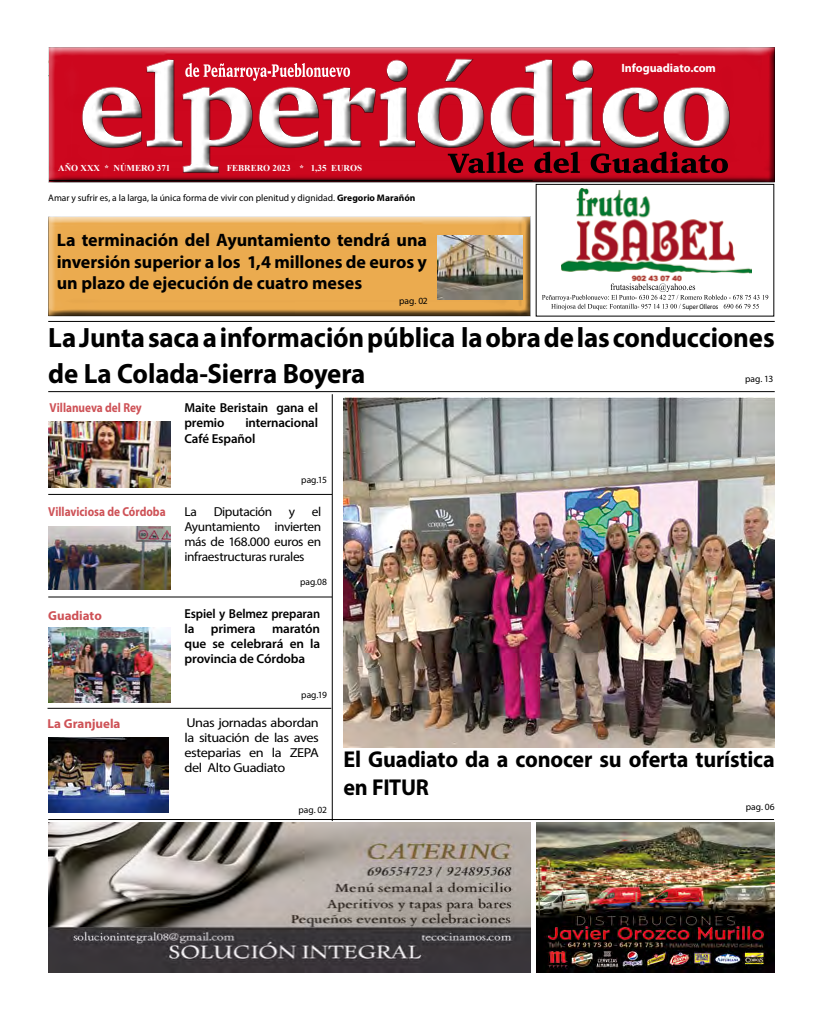
<style>
.page{position:relative;width:823px;height:1021px;background:#fff}
.page>*{position:absolute;margin:0;border:0;box-sizing:border-box;transform-origin:0 0}
.t1{font:700 28px/36px "Myriad Pro";letter-spacing:-.005em;color:#000;scale:.96 1}
.t2{font:700 23px/27.6px "Myriad Pro";letter-spacing:-.01em;color:#000;scale:.96 1}
.t3{font:700 18px/21.6px "Myriad Pro";letter-spacing:-.005em;color:#000;text-align:justify}
.t4{font:600 13px/15px "Myriad Pro";letter-spacing:-.01em;color:#000}
.t5{font:13px/15px "Myriad Pro";letter-spacing:-.03em;color:#000;text-align:justify}
.t6{font:13px/15px "Myriad Pro";letter-spacing:-.03em;color:#000;text-align:justify;scale:1.1 1}
.t7{font:700 13px "Myriad Pro";color:#ce5257;scale:.87 1}
.t8{font:600 13px/15px "Myriad Pro";letter-spacing:-.01em;color:#000;scale:.96 1}
.t9{font:700 13px "Myriad Pro";color:#ce5257}
.t10{font:700 12px "Myriad Pro";letter-spacing:-.005em;color:#fff}
.t11{font:9.5px "Myriad Pro";letter-spacing:-.005em;color:#000}
.t12{font:700 9px "Times New Roman";color:#fff}
.t13{font:7px "Myriad Pro";letter-spacing:.01em;color:#000;scale:.9 1}
.s1{font-weight:700}
</style>
<div class="page">
<div style="left:44px;top:211px;width:494px;height:106px;background:#000;opacity:.75"></div>
<div style="left:535px;top:184px;width:238px;height:132px;border:1px solid #000"></div>
<img style="left:561px;top:188px;width:190px;height:94px">
<svg style="left:542px;top:283px;width:225px;height:27px"></svg>
<div style="left:44px;top:43px;width:737px;height:141px;background:#000;opacity:.75"></div>
<div style="left:74px;top:52px;width:657px;height:121px;background:#fff;opacity:.75"></div>
<div style="left:80px;top:54px;width:657px;height:119px;background:#000;opacity:.75"></div>
<hr style="left:49px;top:180px;width:483px;height:1px;background:#000">
<hr style="left:48px;top:321px;width:726px;height:1px;background:#000">
<img style="left:536px;top:822px;width:238px;height:150px">
<hr style="left:48px;top:819px;width:725px;height:1px;background:#000">
<hr style="left:48px;top:391px;width:726px;height:1px;background:#000">
<hr style="left:48px;top:494px;width:284px;height:1px;background:#000">
<hr style="left:48px;top:596px;width:284px;height:1px;background:#000">
<hr style="left:47px;top:708px;width:284px;height:1px;background:#000">
<hr style="left:332px;top:394px;width:1px;height:427px;background:#000">
<img style="left:48px;top:822px;width:482px;height:150px">
<img style="left:437px;top:235px;width:85px;height:64px">
<img style="left:343px;top:397px;width:431px;height:350px">
<img style="left:48px;top:421px;width:122px;height:66px">
<img style="left:48px;top:627px;width:122px;height:75px">
<img style="left:48px;top:737px;width:120px;height:75px">
<img style="left:48px;top:526px;width:122px;height:64px">
<p class="t12" style="left:58px;top:162px;width:113px">AÑO XXX * NÚMERO 371</p>
<p class="t12" style="left:226px;top:162px;width:137px">FEBRERO 2023 * 1,35 EUROS</p>
<p class="t11" style="left:48px;top:192px;width:368px">Amar y sufrir es, a la larga, la única forma de vivir con plenitud y dignidad. <span class="s1">Gregorio Marañón</span></p>
<p class="t10" style="left:621px;top:60px;width:96px">Infoguadiato.com</p>
<h3 class="t3" style="left:57px;top:228px;width:371px">La terminación del Ayuntamiento tendrá una inversión superior a los 1,4 millones de euros y un plazo de ejecución de cuatro meses</h3>
<h1 class="t1" style="left:48px;top:319px;width:757px">La Junta saca a información pública la obra de las conducciones de La Colada-Sierra Boyera</h1>
<p class="t11" style="left:399px;top:295px;width:30px">pag. 02</p>
<p class="t13" style="left:682px;top:302px;width:41px">Super Olleros</p>
<p class="t11" style="left:744px;top:373px;width:30px">pag. 13</p>
<h3 class="t7" style="left:50px;top:398px;width:107px">Villanueva del Rey</h3>
<h3 class="t4" style="left:184px;top:400px;width:135px">Maite Beristain gana el premio</h3>
<h3 class="t4" style="left:184px;top:415px;width:135px;text-indent:61px">internacional<br>Café Español</h3>
<p class="t11" style="left:301px;top:473px;width:27px">pag.15</p>
<h3 class="t7" style="left:48px;top:503px;width:136px">Villaviciosa de Córdoba</h3>
<h3 class="t5" style="left:184px;top:504px;width:138px;text-indent:127px">el Ayuntamiento invierten más de 168.000 euros en infraestructuras rurales</h3>
<h3 class="t5" style="left:184px;top:504px;width:14px">La</h3>
<h3 class="t5" style="left:213px;top:504px;width:60px">Diputación</h3>
<h3 class="t5" style="left:289px;top:504px;width:8px">y</h3>
<p class="t11" style="left:300px;top:576px;width:29px">pag.08</p>
<h3 class="t9" style="left:48px;top:607px;width:55px">Guadiato</h3>
<h3 class="t8" style="left:184px;top:606px;width:143px">Espiel y Belmez preparan la</h3>
<h3 class="t4" style="left:184px;top:621px;width:137px;text-align:justify;text-indent:88px">maratón que se celebrará en la provincia de Córdoba</h3>
<h3 class="t4" style="left:211px;top:621px;width:46px">primera</h3>
<p class="t11" style="left:301px;top:689px;width:27px">pag.19</p>
<h3 class="t9" style="left:47px;top:715px;width:74px">La Granjuela</h3>
<h3 class="t6" style="left:184px;top:715px;width:123px">Unas jornadas abordan la situación de las aves esteparias en la ZEPA del Alto Guadiato</h3>
<h2 class="t2" style="left:343px;top:745px;width:450px">El Guadiato da a conocer su oferta turística en FITUR</h2>
<p class="t11" style="left:298px;top:804px;width:30px">pag. 02</p>
<p class="t11" style="left:745px;top:800px;width:30px">pag. 06</p>
</div>
